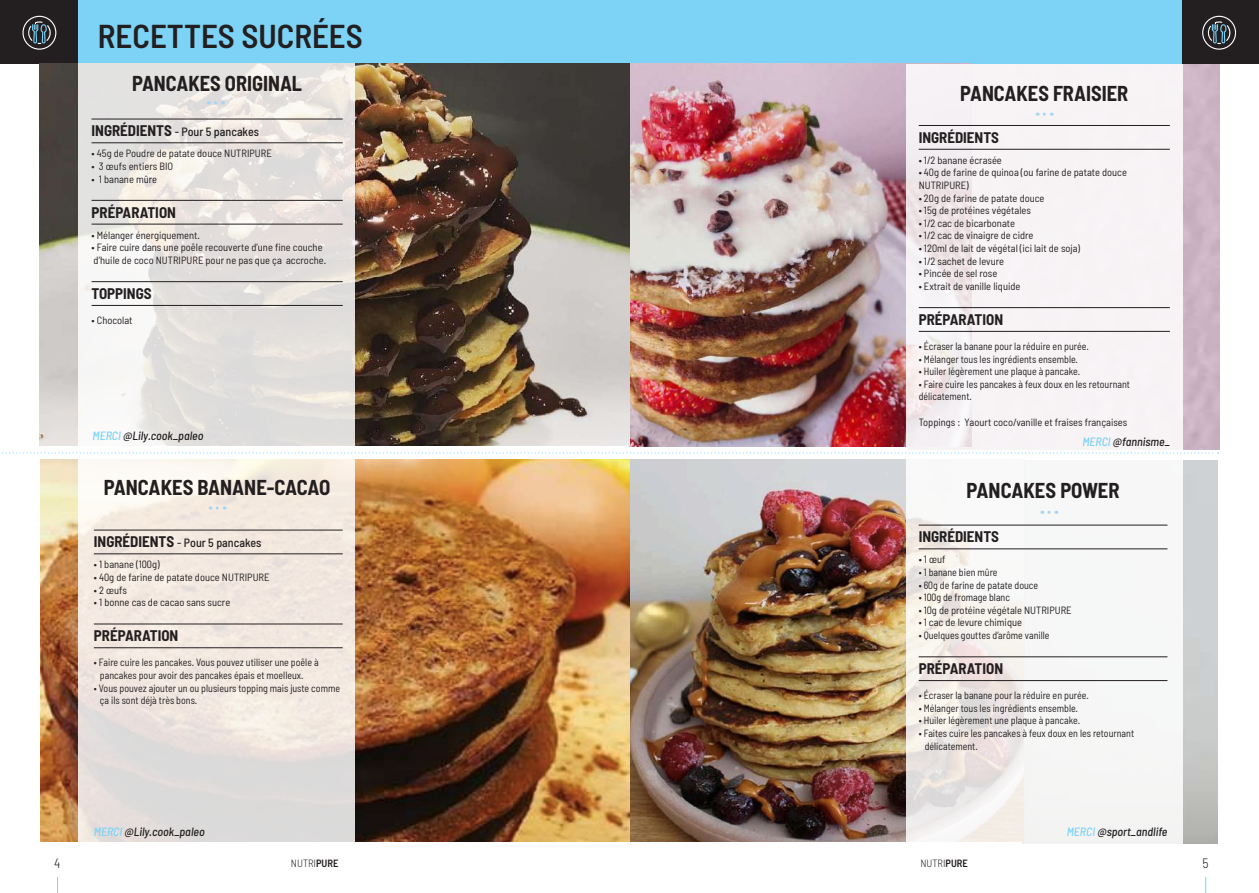
<style>
.page{position:relative;width:1259px;height:893px;background:#fff}
.page>*{position:absolute;margin:0;border:0;box-sizing:border-box;transform-origin:0 0}
.t1{font:600 semi-condensed 33px "Barlow";color:#231f20}
.t2{font:700 semi-condensed 21px "Barlow";color:#231f20}
.t3{font:700 semi-condensed 15px "Barlow";color:#231f20}
.t4{font:300 semi-condensed 13.5px "Barlow";color:#231f20}
.t5{font:italic 500 semi-condensed 12px "Barlow";color:#231f20}
.t6{font:500 semi-condensed 12px "Barlow";color:#231f20}
.t7{font:semi-condensed 10.5px/12.6px "Barlow";color:#231f20;scale:.95 1}
.t8{font:semi-condensed 10.5px/12.6px "Barlow";color:#231f20}
.t9{font:300 semi-condensed 10.5px "Barlow";color:#231f20}
.s1{font-weight:700;font-size:15px}
.s2{color:#7cd3f6}
.s3{font-weight:600}
</style>
<div class="page">
<img style="left:41px;top:459px;width:1176px;height:384px">
<div style="left:1182px;top:64px;width:37px;height:385px;background:#ccb4c4"></div>
<div style="left:1182px;top:0;width:77px;height:64px;background:#231f20"></div>
<div style="left:629px;top:0;width:553px;height:64px;background:#7cd3f6"></div>
<div style="left:78px;top:0;width:551px;height:64px;background:#7cd3f6"></div>
<div style="left:0;top:0;width:78px;height:64px;background:#231f20"></div>
<svg style="left:22px;top:16px;width:34px;height:34px"></svg>
<svg style="left:1202px;top:16px;width:34px;height:34px"></svg>
<img style="left:39px;top:64px;width:867px;height:382px">
<svg style="left:906px;top:64px;width:276px;height:780px;fill:#f7f4f5"></svg>
<hr style="left:918px;top:525px;width:249px;height:1px;background:#231f20">
<hr style="left:918px;top:549px;width:249px;height:1px;background:#231f20">
<hr style="left:918px;top:657px;width:249px;height:1px;background:#231f20">
<hr style="left:918px;top:680px;width:249px;height:1px;background:#231f20">
<svg style="left:1049px;top:511px;width:8px;height:3px"></svg>
<hr style="left:918px;top:125px;width:251px;height:1px;background:#231f20">
<hr style="left:918px;top:149px;width:251px;height:1px;background:#231f20">
<hr style="left:918px;top:307px;width:251px;height:1px;background:#231f20">
<hr style="left:918px;top:331px;width:251px;height:1px;background:#231f20">
<svg style="left:1044px;top:113px;width:8px;height:3px"></svg>
<svg style="left:78px;top:64px;width:277px;height:779px;background:#eae5e0"></svg>
<hr style="left:92px;top:119px;width:251px;height:1px;background:#231f20">
<hr style="left:92px;top:143px;width:251px;height:1px;background:#231f20">
<hr style="left:92px;top:200px;width:251px;height:1px;background:#231f20">
<hr style="left:92px;top:224px;width:251px;height:1px;background:#231f20">
<hr style="left:92px;top:281px;width:251px;height:1px;background:#231f20">
<hr style="left:92px;top:305px;width:251px;height:1px;background:#231f20">
<svg style="left:217px;top:507px;width:8px;height:3px"></svg>
<svg style="left:215px;top:101px;width:8px;height:3px"></svg>
<svg style="left:2px;top:452px;width:1216px;height:2px"></svg>
<hr style="left:94px;top:530px;width:249px;height:1px;background:#231f20">
<hr style="left:94px;top:554px;width:249px;height:1px;background:#231f20">
<hr style="left:94px;top:624px;width:249px;height:1px;background:#231f20">
<hr style="left:94px;top:647px;width:249px;height:1px;background:#231f20">
<svg style="left:1205px;top:877px;width:1px;height:16px"></svg>
<svg style="left:57px;top:877px;width:1px;height:16px"></svg>
<h1 class="t1" style="left:98px;top:15px;width:267px">RECETTES SUCRÉES</h1>
<h2 class="t2" style="left:132px;top:70px;width:171px">PANCAKES ORIGINAL</h2>
<p class="t6" style="left:92px;top:124px;width:169px"><span class="s1">INGRÉDIENTS</span> - Pour 5 pancakes</p>
<p class="t8" style="left:92px;top:147px;width:182px">•️ 45g de Poudre de patate douce NUTRIPURE</p>
<p class="t8" style="left:92px;top:160px;width:83px">•️ 3 œufs entiers BIO</p>
<p class="t8" style="left:92px;top:172px;width:67px">•️ 1 banane mûre</p>
<h3 class="t3" style="left:92px;top:203px;width:86px">PRÉPARATION</h3>
<p class="t8" style="left:92px;top:228px;width:110px">•️ Mélanger énergiquement.</p>
<p class="t8" style="left:92px;top:241px;width:236px">•️ Faire cuire dans une poêle recouverte d’une fine couche d’huile de coco NUTRIPURE pour ne pas que ça accroche.</p>
<h3 class="t3" style="left:92px;top:284px;width:61px">TOPPINGS</h3>
<p class="t8" style="left:92px;top:314px;width:43px">• Chocolat</p>
<p class="t5" style="left:93px;top:428px;width:112px"><span class="s2">MERCI</span> @Lily.cook_paleo</p>
<h2 class="t2" style="left:104px;top:474px;width:228px">PANCAKES BANANE-CACAO</h2>
<p class="t6" style="left:94px;top:535px;width:169px"><span class="s1">INGRÉDIENTS</span> - Pour 5 pancakes</p>
<p class="t8" style="left:94px;top:558px;width:67px">•️ 1 banane (100g)</p>
<p class="t8" style="left:94px;top:571px;width:177px">• 40g de farine de patate douce NUTRIPURE</p>
<p class="t8" style="left:94px;top:583px;width:35px">• 2 œufs</p>
<p class="t8" style="left:94px;top:596px;width:138px">• 1 bonne cas de cacao sans sucre</p>
<h3 class="t3" style="left:94px;top:626px;width:86px">PRÉPARATION</h3>
<p class="t7" style="left:100px;top:656px;width:232px;text-indent:-6px">•️ Faire cuire les pancakes. Vous pouvez utiliser une poêle à pancakes pour avoir des pancakes épais et moelleux.</p>
<p class="t7" style="left:100px;top:681px;width:254px;text-indent:-6px">• Vous pouvez ajouter un ou plusieurs topping mais juste comme ça ils sont déjà très bons.</p>
<p class="t5" style="left:94px;top:824px;width:112px"><span class="s2">MERCI</span> @Lily.cook_paleo</p>
<h2 class="t2" style="left:960px;top:80px;width:170px">PANCAKES FRAISIER</h2>
<h3 class="t3" style="left:918px;top:128px;width:82px">INGRÉDIENTS</h3>
<p class="t8" style="left:918px;top:153px;width:85px">•️ 1/2 banane écrasée</p>
<p class="t8" style="left:918px;top:166px;width:210px">•️ 40g de farine de quinoa (ou farine de patate douce<br>NUTRIPURE)</p>
<p class="t8" style="left:918px;top:191px;width:127px">•️ 20g de farine de patate douce</p>
<p class="t8" style="left:918px;top:204px;width:114px">•️ 15g de protéines végétales</p>
<p class="t8" style="left:918px;top:216px;width:98px">•️ 1/2 cac de bicarbonate</p>
<p class="t8" style="left:918px;top:229px;width:116px">•️ 1/2 cac de vinaigre de cidre</p>
<p class="t8" style="left:918px;top:242px;width:163px">•️ 120ml de lait de végétal (ici lait de soja)</p>
<p class="t8" style="left:918px;top:254px;width:87px">•️ 1/2 sachet de levure</p>
<p class="t8" style="left:918px;top:267px;width:80px">•️ Pincée de sel rose</p>
<p class="t8" style="left:918px;top:279px;width:103px">•️ Extrait de vanille liquide</p>
<h3 class="t3" style="left:918px;top:310px;width:86px">PRÉPARATION</h3>
<p class="t7" style="left:918px;top:340px;width:180px">•️ Écraser la banane pour la réduire en purée.</p>
<p class="t7" style="left:918px;top:352px;width:169px">•️ Mélanger tous les ingrédients ensemble.</p>
<p class="t7" style="left:918px;top:365px;width:171px">•️ Huiler légèrement une plaque à pancake.</p>
<p class="t7" style="left:918px;top:377px;width:224px">•️ Faire cuire les pancakes à feux doux en les retournant délicatement.</p>
<p class="t8" style="left:918px;top:415px;width:210px">Toppings : Yaourt coco/vanille et fraises françaises</p>
<p class="t5" style="left:1082px;top:434px;width:89px"><span class="s2">MERCI</span> @fannisme_</p>
<h2 class="t2" style="left:966px;top:478px;width:155px">PANCAKES POWER</h2>
<h3 class="t3" style="left:918px;top:528px;width:82px">INGRÉDIENTS</h3>
<p class="t8" style="left:918px;top:553px;width:28px">•️ 1 œuf</p>
<p class="t7" style="left:918px;top:566px;width:85px">•️ 1 banane bien mûre</p>
<p class="t7" style="left:918px;top:578px;width:127px">•️ 60g de farine de patate douce</p>
<p class="t7" style="left:918px;top:591px;width:98px">•️ 100g de fromage blanc</p>
<p class="t7" style="left:918px;top:603px;width:162px">•️ 10g de protéine végétale NUTRIPURE</p>
<p class="t7" style="left:918px;top:616px;width:110px">•️ 1 cac de levure chimique</p>
<p class="t7" style="left:918px;top:629px;width:139px">•️ Quelques gouttes d’arôme vanille</p>
<h3 class="t3" style="left:918px;top:659px;width:86px">PRÉPARATION</h3>
<p class="t7" style="left:918px;top:689px;width:180px">•️ Écraser la banane pour la réduire en purée.</p>
<p class="t7" style="left:918px;top:701px;width:169px">•️ Mélanger tous les ingrédients ensemble.</p>
<p class="t7" style="left:918px;top:714px;width:171px">•️ Huiler légèrement une plaque à pancake.</p>
<p class="t7" style="left:924px;top:727px;width:222px;text-indent:-6px">•️ Faites cuire les pancakes à feux doux en les retournant délicatement.</p>
<p class="t5" style="left:1067px;top:824px;width:102px"><span class="s2">MERCI</span> @sport_andlife</p>
<p class="t4" style="left:54px;top:855px;width:8px">4</p>
<p class="t9" style="left:291px;top:857px;width:49px">NUTRI<span class="s3">PURE</span></p>
<p class="t9" style="left:920px;top:857px;width:49px">NUTRI<span class="s3">PURE</span></p>
<p class="t4" style="left:1202px;top:855px;width:8px">5</p>
</div>
